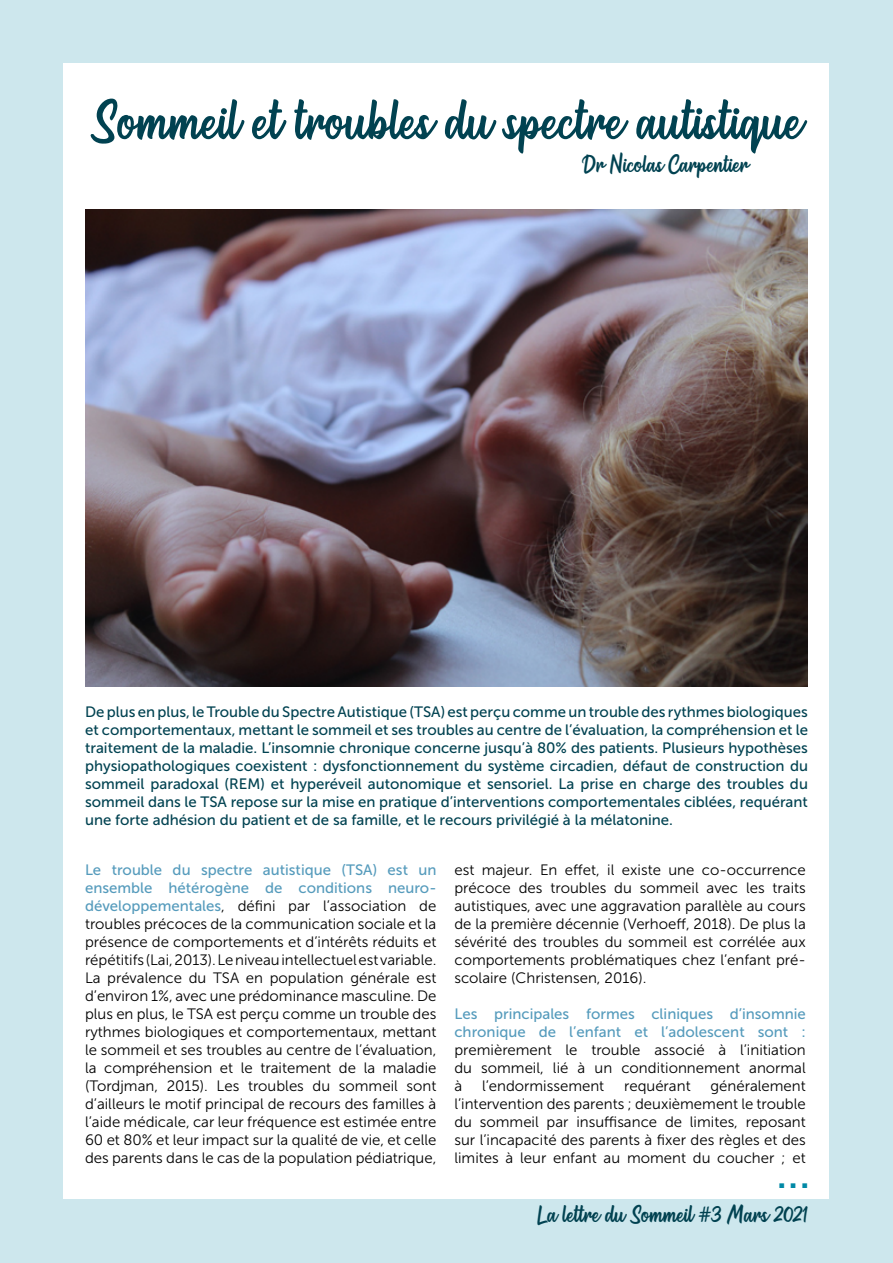
<style>
.page{position:relative;width:893px;height:1263px;background:#cde7ed}
.page>*{position:absolute;margin:0;border:0;box-sizing:border-box;transform-origin:0 0}
.t1{font:70.5px "Westhouse";color:#014251}
.t2{font:45px "Museo Sans 500";color:#0189a6}
.t3{font:30px "Westhouse";color:#014251}
.t4{font:15px/18px "Museo Sans 300";color:#000;text-align:justify}
.t5{font:15px/18px "Museo Sans 500";color:#014251;text-align:justify}
.t6{font:15px/18px "Museo Sans 500";color:#559bbc}
.s1{font-family:"Museo Sans 500";color:#559bbc}
</style>
<div class="page">
<div style="left:64px;top:64px;width:765px;height:1135px;background:#fff"></div>
<img style="left:85px;top:209px;width:723px;height:478px">
<h1 class="t1" style="left:91px;top:88px;width:712px">Sommeil et troubles du spectre autistique</h1>
<h3 class="t3" style="left:582px;top:150px;width:168px">Dr Nicolas Carpentier</h3>
<p class="t5" style="left:85px;top:703px;width:724px">De plus en plus, le Trouble du Spectre Autistique (TSA) est perçu comme un trouble des rythmes biologiques et comportementaux, mettant le sommeil et ses troubles au centre de l’évaluation, la compréhension et le traitement de la maladie. L’insomnie chronique concerne jusqu’à 80% des patients. Plusieurs hypothèses physiopathologiques coexistent : dysfonctionnement du système circadien, défaut de construction du sommeil paradoxal (REM) et hyperéveil autonomique et sensoriel. La prise en charge des troubles du sommeil dans le TSA repose sur la mise en pratique d’interventions comportementales ciblées, requérant une forte adhésion du patient et de sa famille, et le recours privilégié à la mélatonine.</p>
<p class="t6" style="left:85px;top:860px;width:353px">Le trouble du spectre autistique (TSA) est un ensemble hétérogène de conditions neuro-</p>
<p class="t4" style="left:85px;top:896px;width:353px"><span class="s1">développementales</span>, défini par l’association de troubles précoces de la communication sociale et la présence de comportements et d’intérêts réduits et répétitifs (Lai, 2013). Le niveau intellectuel est variable.<br>La prévalence du TSA en population générale est d’environ 1%, avec une prédominance masculine. De plus en plus, le TSA est perçu comme un trouble des rythmes biologiques et comportementaux, mettant le sommeil et ses troubles au centre de l’évaluation, la compréhension et le traitement de la maladie (Tordjman, 2015). Les troubles du sommeil sont d’ailleurs le motif principal de recours des familles à l’aide médicale, car leur fréquence est estimée entre 60 et 80% et leur impact sur la qualité de vie, et celle des parents dans le cas de la population pédiatrique,</p>
<p class="t4" style="left:454px;top:860px;width:353px">est majeur. En effet, il existe une co-occurrence précoce des troubles du sommeil avec les traits autistiques, avec une aggravation parallèle au cours de la première décennie (Verhoeff, 2018). De plus la sévérité des troubles du sommeil est corrélée aux comportements problématiques chez l’enfant pré&shy;scolaire (Christensen, 2016).</p>
<p class="t6" style="left:454px;top:1004px;width:353px">Les principales formes cliniques d’insomnie chronique de l’enfant et l’adolescent sont :</p>
<p class="t4" style="left:454px;top:1040px;width:353px">premièrement le trouble associé à l’initiation du sommeil, lié à un conditionnement anormal à</p>
<p class="t4" style="left:482px;top:1076px;width:124px">l’endormissement</p>
<p class="t4" style="left:624px;top:1076px;width:68px">requérant</p>
<p class="t4" style="left:454px;top:1076px;width:353px;text-indent:256px">généralement l’intervention des parents ; deuxièmement le trouble du sommeil par insuffisance de limites, reposant sur l’incapacité des parents à fixer des règles et des limites à leur enfant au moment du coucher ; et</p>
<h2 class="t2" style="left:776px;top:1148px;width:36px">...</h2>
<h3 class="t3" style="left:538px;top:1200px;width:272px">La lettre du Sommeil #3 Mars 2021</h3>
</div>
